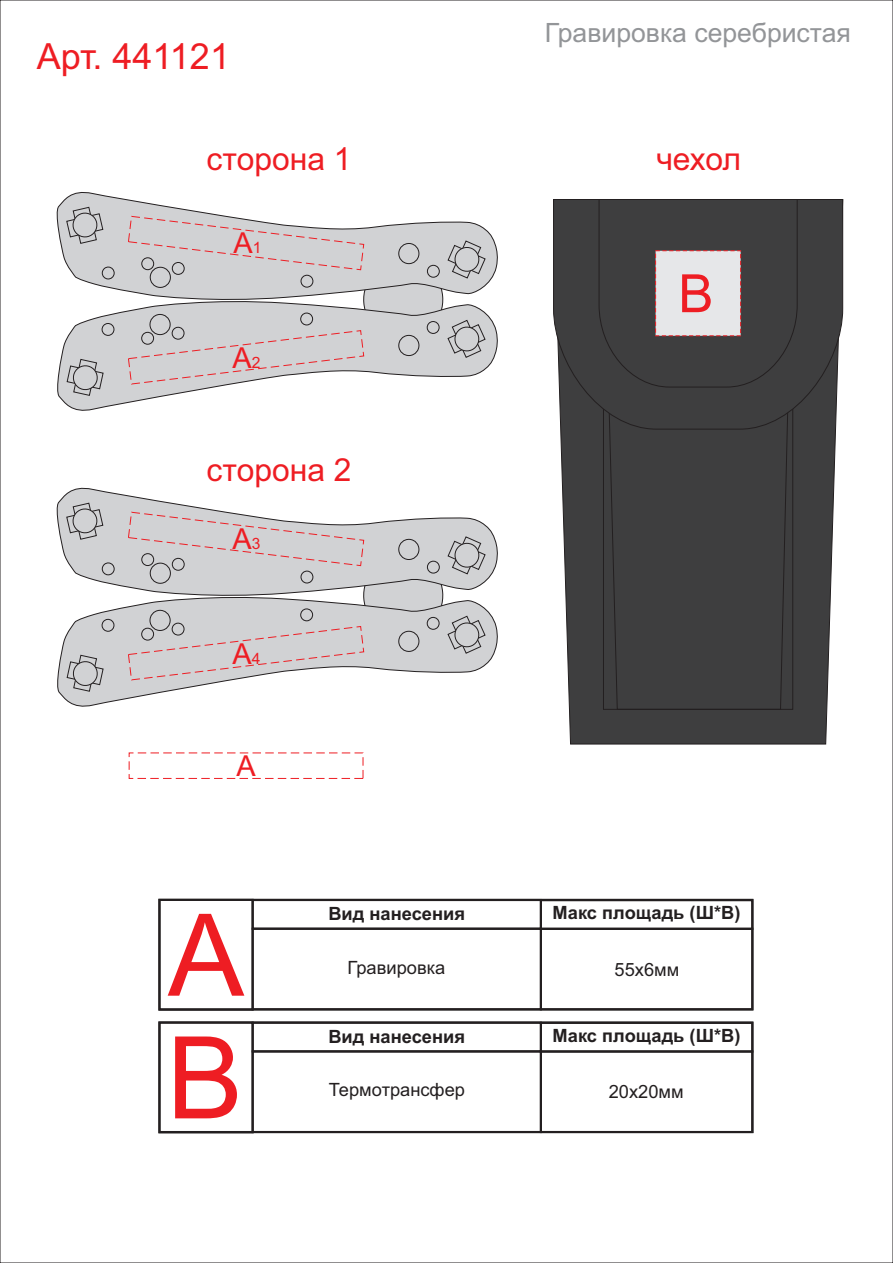
<style>
.page{position:relative;width:893px;height:1263px;background:#fff}
.page>*{position:absolute;margin:0;border:0;box-sizing:border-box;transform-origin:0 0}
.t1{font:114.3px "Arial";color:#ee1d23}
.t2{font:52.8px "Arial";color:#ee1d23}
.t3{font:36px "Arial";color:#ee1d23}
.t4{font:31.8px "Arial";color:#ee1d23}
.t5{font:28.8px "Arial";color:#ee1d23}
.t6{font:26.55px "Arial";color:#939598}
.t7{font:700 18.3px "Arial";color:#231f20}
.t8{font:18.3px "Arial";color:#231f20}
.s1{font-size:15.6px}
</style>
<div class="page">
<svg style="left:57px;top:310px;width:441px;height:101px"></svg>
<svg style="left:57px;top:606px;width:441px;height:101px"></svg>
<svg style="left:56px;top:192px;width:442px;height:100px"></svg>
<svg style="left:56px;top:487px;width:442px;height:101px"></svg>
<div style="left:101px;top:323px;width:14px;height:13px;border:1px solid #231f20;border-radius:50%"></div>
<div style="left:101px;top:619px;width:14px;height:13px;border:1px solid #231f20;border-radius:50%"></div>
<div style="left:102px;top:266px;width:13px;height:14px;border:1px solid #231f20;border-radius:50%"></div>
<div style="left:102px;top:562px;width:13px;height:13px;border:1px solid #231f20;border-radius:50%"></div>
<svg style="left:66px;top:358px;width:38px;height:42px;background:#bbbbbd"></svg>
<svg style="left:66px;top:654px;width:38px;height:42px;background:#bbbbbd"></svg>
<svg style="left:66px;top:206px;width:38px;height:38px"></svg>
<svg style="left:66px;top:502px;width:38px;height:38px"></svg>
<div style="left:252px;top:899px;width:290px;height:31px;border:2px solid #231f20"></div>
<div style="left:252px;top:928px;width:290px;height:82px;border:2px solid #231f20"></div>
<div style="left:540px;top:928px;width:213px;height:82px;border:2px solid #231f20"></div>
<div style="left:540px;top:899px;width:213px;height:31px;border:2px solid #231f20"></div>
<div style="left:158px;top:899px;width:96px;height:112px;border:2px solid #231f20"></div>
<div style="left:252px;top:1022px;width:290px;height:30px;border:2px solid #231f20"></div>
<div style="left:252px;top:1050px;width:290px;height:83px;border:2px solid #231f20"></div>
<div style="left:540px;top:1050px;width:213px;height:83px;border:2px solid #231f20"></div>
<div style="left:540px;top:1022px;width:213px;height:31px;border:2px solid #231f20"></div>
<div style="left:158px;top:1021px;width:96px;height:112px;border:2px solid #231f20"></div>
<svg style="left:560px;top:199px;width:284px;height:546px;fill:#3e3e3f"></svg>
<div style="left:603px;top:430px;width:191px;height:280px;background:#3e3e3f"></div>
<svg style="left:553px;top:199px;width:290px;height:231px;background:#444445"></svg>
<svg style="left:598px;top:199px;width:200px;height:189px;background:#5e5d5e"></svg>
<svg style="left:127px;top:215px;width:359px;height:170px;background:#d0ced0"></svg>
<svg style="left:127px;top:511px;width:359px;height:170px;background:#d0ced0"></svg>
<h3 class="t3" style="left:37px;top:43px;width:195px">Арт. 441121</h3>
<h3 class="t6" style="left:545px;top:23px;width:308px">Гравировка серебристая</h3>
<h3 class="t4" style="left:207px;top:147px;width:146px">сторона 1</h3>
<h3 class="t4" style="left:656px;top:147px;width:86px">чехол</h3>
<h3 class="t5" style="left:234px;top:232px;width:29px">A<span class="s1">1</span></h3>
<h3 class="t5" style="left:233px;top:347px;width:29px">A<span class="s1">2</span></h3>
<h3 class="t4" style="left:207px;top:458px;width:146px">сторона 2</h3>
<h3 class="t5" style="left:232px;top:528px;width:29px">A<span class="s1">3</span></h3>
<h3 class="t5" style="left:232px;top:642px;width:29px">A<span class="s1">4</span></h3>
<h3 class="t5" style="left:236px;top:755px;width:21px">A</h3>
<h2 class="t2" style="left:678px;top:274px;width:37px">В</h2>
<h1 class="t1" style="left:168px;top:912px;width:78px">A</h1>
<p class="t7" style="left:328px;top:907px;width:138px">Вид нанесения</p>
<p class="t7" style="left:552px;top:906px;width:190px">Макс площадь (Ш*В)</p>
<p class="t8" style="left:348px;top:960px;width:99px">Гравировка</p>
<p class="t8" style="left:615px;top:962px;width:66px">55х6мм</p>
<h1 class="t1" style="left:167px;top:1035px;width:78px">B</h1>
<p class="t7" style="left:328px;top:1030px;width:138px">Вид нанесения</p>
<p class="t7" style="left:552px;top:1028px;width:190px">Макс площадь (Ш*В)</p>
<p class="t8" style="left:329px;top:1083px;width:138px">Термотрансфер</p>
<p class="t8" style="left:609px;top:1085px;width:76px">20х20мм</p>
</div>
